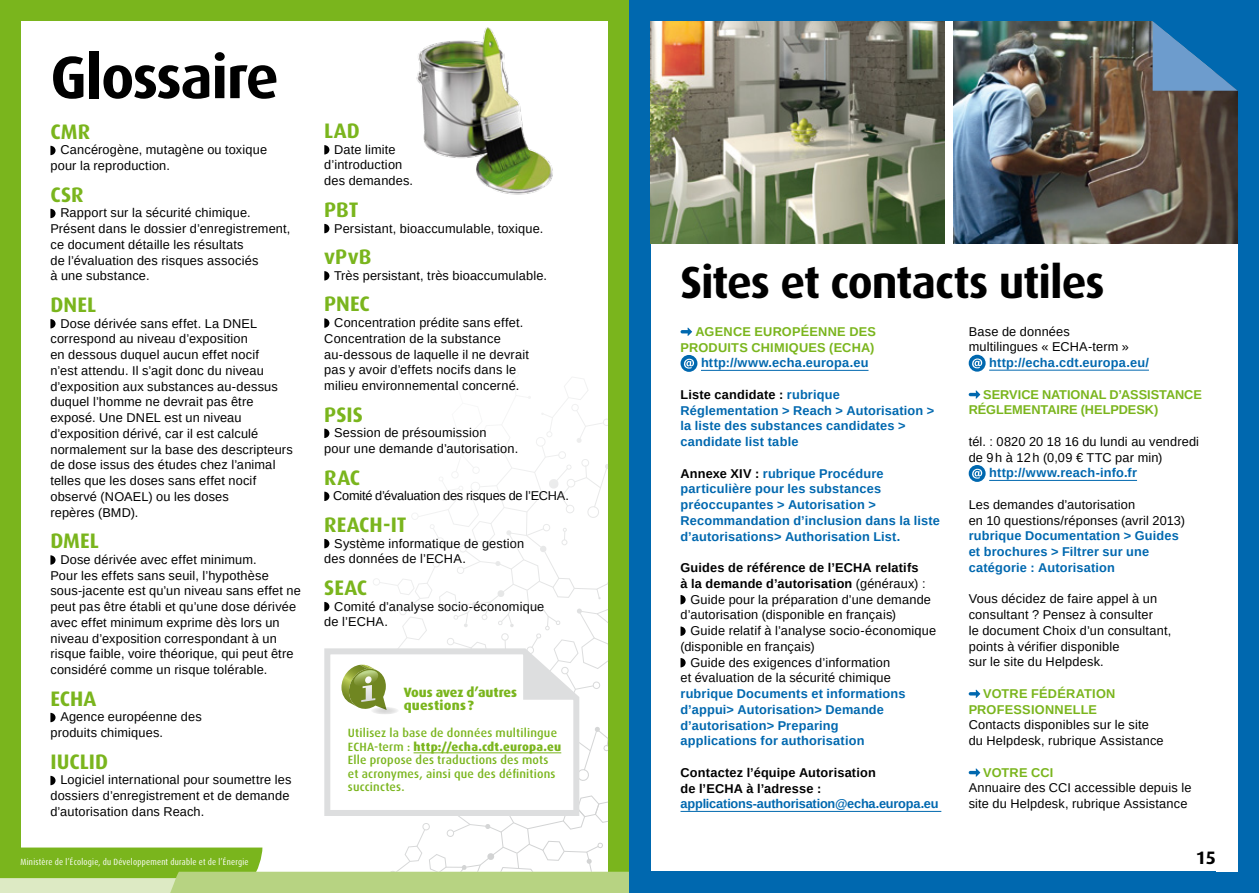
<style>
.page{position:relative;width:1259px;height:893px;background:#fff}
.page>*{position:absolute;margin:0;border:0;box-sizing:border-box;transform-origin:0 0}
.t1{font:700 60px "Dax OT";letter-spacing:-.025em;color:#000}
.t2{font:700 45px "Dax OT";letter-spacing:-.025em;color:#000}
.t3{font:700 21px "Dax OT";color:#7ab51d}
.t4{font:700 18px "Dax OT";color:#000}
.t5{font:800 13.5px/13.5px "Dax OT";color:#7ab51d}
.t6{font:12.75px/15.8px "Liberation Sans";letter-spacing:.015em;color:#000}
.t7{font:700 12.75px/15.8px "Liberation Sans";letter-spacing:.015em;color:#0068af}
.t8{font:700 12.75px/15.8px "Liberation Sans";letter-spacing:.01em;color:#7ab51d}
.t9{font:700 12.75px/15.8px "Liberation Sans";letter-spacing:.015em;color:#000}
.t10{font:700 12.75px "Liberation Sans";letter-spacing:-.015em;color:#0068af}
.t11{font:12.75px "Liberation Sans";letter-spacing:-.015em;color:#000}
.t12{font:500 12px/13.5px "Dax OT";letter-spacing:.015em;color:#7ab51d}
.t13{font:condensed 9px "Dax OT";letter-spacing:.025em;color:#fff}
.s1{font-weight:800}
.s2{color:#000}
.s3{font-weight:400}
</style>
<div class="page">
<div style="left:0;top:0;width:629px;height:893px;background:#7ab51d"></div>
<div style="left:629px;top:0;width:630px;height:893px;background:#0068af"></div>
<div style="left:21px;top:21px;width:587px;height:851px;background:#fff"></div>
<div style="left:651px;top:21px;width:586px;height:851px;background:#fff"></div>
<svg style="left:50px;top:146px;width:6px;height:9px"></svg>
<svg style="left:50px;top:209px;width:6px;height:9px"></svg>
<svg style="left:50px;top:319px;width:6px;height:9px"></svg>
<hr style="left:701px;top:370px;width:167px;height:1px;background:#0068af">
<hr style="left:680px;top:811px;width:261px;height:1px;background:#0068af">
<svg style="left:680px;top:328px;width:12px;height:8px"></svg>
<svg style="left:680px;top:355px;width:17px;height:17px"></svg>
<svg style="left:683px;top:359px;width:11px;height:10px"></svg>
<svg style="left:680px;top:595px;width:5px;height:9px"></svg>
<svg style="left:680px;top:626px;width:5px;height:10px"></svg>
<svg style="left:680px;top:658px;width:5px;height:9px"></svg>
<img style="left:416px;top:27px;width:137px;height:168px">
<img style="left:954px;top:21px;width:283px;height:222px">
<img style="left:651px;top:21px;width:293px;height:222px">
<svg style="left:1151px;top:21px;width:87px;height:70px;background:#3781bb"></svg>
<hr style="left:989px;top:370px;width:160px;height:1px;background:#0068af">
<hr style="left:989px;top:480px;width:148px;height:1px;background:#0068af">
<svg style="left:968px;top:355px;width:17px;height:17px"></svg>
<svg style="left:971px;top:358px;width:11px;height:10px"></svg>
<svg style="left:968px;top:390px;width:12px;height:9px"></svg>
<svg style="left:968px;top:465px;width:17px;height:17px"></svg>
<svg style="left:971px;top:469px;width:11px;height:10px"></svg>
<svg style="left:968px;top:690px;width:12px;height:8px"></svg>
<svg style="left:968px;top:768px;width:12px;height:9px"></svg>
<svg style="left:324px;top:145px;width:5px;height:9px"></svg>
<svg style="left:324px;top:224px;width:5px;height:9px"></svg>
<svg style="left:324px;top:271px;width:5px;height:9px"></svg>
<svg style="left:324px;top:318px;width:5px;height:10px"></svg>
<svg style="left:0;top:377px;width:629px;height:516px"></svg>
<h1 class="t1" style="left:50px;top:44px;width:230px">Glossaire</h1>
<h3 class="t3" style="left:50px;top:120px;width:41px">CMR</h3>
<p class="t6" style="left:50px;top:142px;width:218px;text-indent:10px">Cancérogène, mutagène ou toxique pour la reproduction.</p>
<h3 class="t3" style="left:50px;top:183px;width:35px">CSR</h3>
<p class="t6" style="left:50px;top:205px;width:241px;text-indent:10px">Rapport sur la sécurité chimique.<br>Présent dans le dossier d’enregistrement, ce document détaille les résultats<br>de l’évaluation des risques associés<br>à une substance.</p>
<h3 class="t3" style="left:50px;top:293px;width:47px">DNEL</h3>
<p class="t6" style="left:50px;top:315px;width:244px;text-indent:10px">Dose dérivée sans effet. La DNEL correspond au niveau d’exposition<br>en dessous duquel aucun effet nocif<br>n’est attendu. Il s’agit donc du niveau d’exposition aux substances au-dessus duquel l’homme ne devrait pas être exposé. Une DNEL est un niveau d’exposition dérivé, car il est calculé normalement sur la base des descripteurs de dose issus des études chez l’animal telles que les doses sans effet nocif observé (NOAEL) ou les doses<br>repères (BMD).</p>
<h3 class="t3" style="left:50px;top:529px;width:50px">DMEL</h3>
<p class="t6" style="left:50px;top:552px;width:252px;text-indent:10px">Dose dérivée avec effet minimum.<br>Pour les effets sans seuil, l’hypothèse sous-jacente est qu’un niveau sans effet ne peut pas être établi et qu’une dose dérivée avec effet minimum exprime dès lors un niveau d’exposition correspondant à un risque faible, voire théorique, qui peut être considéré comme un risque tolérable.</p>
<h3 class="t3" style="left:50px;top:687px;width:48px">ECHA</h3>
<p class="t6" style="left:50px;top:709px;width:153px;text-indent:10px">Agence européenne des produits chimiques.</p>
<h3 class="t3" style="left:50px;top:750px;width:59px">IUCLID</h3>
<p class="t6" style="left:50px;top:772px;width:242px;text-indent:10px">Logiciel international pour soumettre les dossiers d’enregistrement et de demande d’autorisation dans Reach.</p>
<p class="t13" style="left:21px;top:856px;width:229px">Ministère de l’Écologie, du Développement durable et de l’Énergie</p>
<h3 class="t3" style="left:324px;top:119px;width:37px">LAD</h3>
<p class="t6" style="left:324px;top:142px;width:90px;text-indent:10px">Date limite d’introduction des demandes.</p>
<h3 class="t3" style="left:324px;top:198px;width:36px">PBT</h3>
<p class="t6" style="left:334px;top:220px;width:210px">Persistant, bioaccumulable, toxique.</p>
<h3 class="t3" style="left:324px;top:245px;width:48px">vPvB</h3>
<p class="t6" style="left:334px;top:268px;width:214px">Très persistant, très bioaccumulable.</p>
<h3 class="t3" style="left:324px;top:292px;width:47px">PNEC</h3>
<p class="t6" style="left:324px;top:315px;width:206px;text-indent:10px">Concentration prédite sans effet.<br>Concentration de la substance au-dessous de laquelle il ne devrait pas y avoir d’effets nocifs dans le milieu environnemental concerné.</p>
<h3 class="t3" style="left:324px;top:402px;width:40px">PSIS</h3>
<p class="t6" style="left:324px;top:425px;width:195px;text-indent:10px">Session de présoumission<br>pour une demande d’autorisation.</p>
<h3 class="t3" style="left:324px;top:465px;width:37px">RAC</h3>
<p class="t11" style="left:333px;top:488px;width:237px">Comité d’évaluation des risques de l’ECHA.</p>
<h3 class="t3" style="left:324px;top:513px;width:84px">REACH-IT</h3>
<p class="t6" style="left:324px;top:535px;width:201px;text-indent:10px">Système informatique de gestion des données de l’ECHA.</p>
<h3 class="t3" style="left:324px;top:576px;width:44px">SEAC</h3>
<p class="t6" style="left:324px;top:598px;width:221px;text-indent:10px">Comité d’analyse socio-économique de l’ECHA.</p>
<p class="t5" style="left:404px;top:685px;width:115px">Vous avez d’autres questions?</p>
<p class="t12" style="left:348px;top:726px;width:215px">Utilisez la base de données multilingue ECHA-term : <span class="s1">http://echa.cdt.europa.eu </span>Elle propose des traductions des mots et acronymes, ainsi que des définitions succinctes.</p>
<h2 class="t2" style="left:680px;top:257px;width:425px">Sites et contacts utiles</h2>
<p class="t6" style="left:968px;top:323px;width:162px">Base de données multilingues « ECHA-term »</p>
<p class="t7" style="left:989px;top:355px;width:161px">http://echa.cdt.europa.eu/</p>
<p class="t8" style="left:968px;top:387px;width:235px;text-indent:15px">SERVICE NATIONAL D’ASSISTANCE<br>RÉGLEMENTAIRE (HELPDESK)</p>
<p class="t6" style="left:968px;top:434px;width:232px">tél. : 0820 20 18 16 du lundi au vendredi de 9h à 12h (0,09 € TTC par min)</p>
<p class="t7" style="left:989px;top:465px;width:149px">http://www.reach-info.fr</p>
<p class="t6" style="left:968px;top:497px;width:218px">Les demandes d’autorisation<br>en 10 questions/réponses (avril 2013)</p>
<p class="t7" style="left:968px;top:528px;width:212px">rubrique Documentation &gt; Guides et brochures &gt; Filtrer sur une catégorie : Autorisation</p>
<p class="t6" style="left:968px;top:591px;width:204px">Vous décidez de faire appel à un consultant ? Pensez à consulter<br>le document Choix d’un consultant, points à vérifier disponible<br>sur le site du Helpdesk.</p>
<p class="t8" style="left:968px;top:686px;width:148px;text-indent:15px">VOTRE FÉDÉRATION<br>PROFESSIONNELLE</p>
<p class="t6" style="left:968px;top:717px;width:196px">Contacts disponibles sur le site du Helpdesk, rubrique Assistance</p>
<p class="t8" style="left:983px;top:765px;width:72px">VOTRE CCI</p>
<p class="t6" style="left:968px;top:780px;width:224px">Annuaire des CCI accessible depuis le site du Helpdesk, rubrique Assistance</p>
<p class="t8" style="left:680px;top:324px;width:197px;text-align:right">AGENCE EUROPÉENNE DES<br>PRODUITS CHIMIQUES (ECHA)</p>
<p class="t7" style="left:701px;top:355px;width:169px">http://www.echa.europa.eu</p>
<p class="t7" style="left:680px;top:387px;width:255px"><span class="s2">Liste candidate :</span> rubrique<br>Réglementation &gt; Reach &gt; Autorisation &gt; la liste des substances candidates &gt; candidate list table</p>
<p class="t7" style="left:680px;top:466px;width:261px"><span class="s2">Annexe XIV :</span> rubrique Procédure particulière pour les substances préoccupantes &gt; Autorisation &gt; Recommandation d’inclusion dans la liste d’autorisations&gt; Authorisation List.</p>
<p class="t9" style="left:680px;top:560px;width:240px">Guides de référence de l’ECHA relatifs</p>
<p class="t9" style="left:680px;top:576px;width:246px">à la demande d’autorisation <span class="s3">(généraux) :</span></p>
<p class="t6" style="left:690px;top:591px;width:242px">Guide pour la préparation d’une demande</p>
<p class="t6" style="left:680px;top:607px;width:217px">d’autorisation (disponible en français)</p>
<p class="t6" style="left:690px;top:623px;width:247px">Guide relatif à l’analyse socio-économique</p>
<p class="t6" style="left:680px;top:639px;width:136px">(disponible en français)</p>
<p class="t6" style="left:690px;top:654px;width:201px">Guide des exigences d’information</p>
<p class="t6" style="left:680px;top:670px;width:212px">et évaluation de la sécurité chimique</p>
<p class="t7" style="left:680px;top:686px;width:226px">rubrique Documents et informations d’appui&gt; Autorisation&gt; Demande d’autorisation&gt; Preparing applications for authorisation</p>
<p class="t9" style="left:680px;top:765px;width:197px">Contactez l’équipe Autorisation de l’ECHA à l’adresse :</p>
<p class="t10" style="left:680px;top:795px;width:259px">applications-authorisation@echa.europa.eu</p>
<h3 class="t4" style="left:1195px;top:847px;width:22px">15</h3>
</div>
